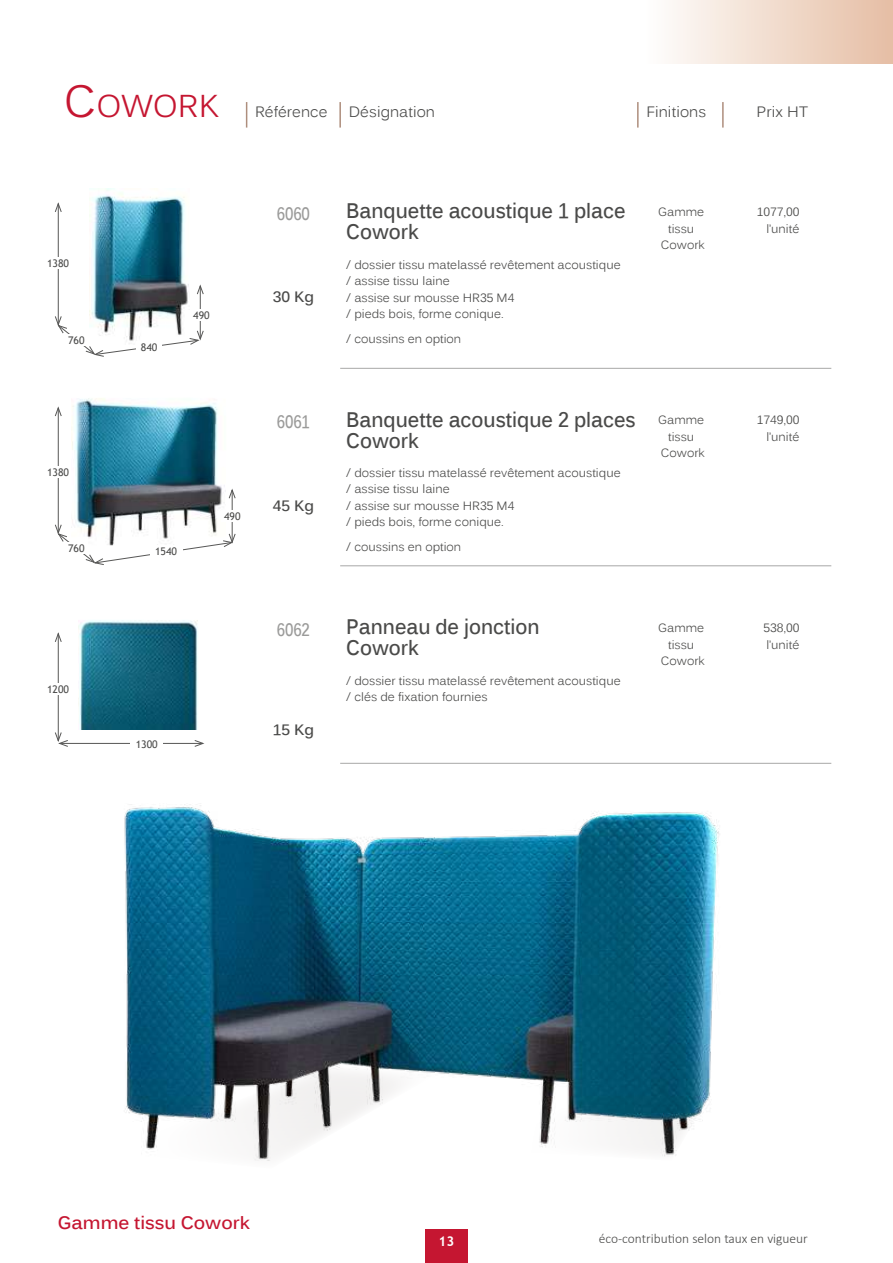
<style>
.page{position:relative;width:893px;height:1263px;background:#fff}
.page>*{position:absolute;margin:0;border:0;box-sizing:border-box;transform-origin:0 0}
.t1{font:700 21px/21px "Kalinga";color:#4a4a49;scale:.9 1}
.t2{font:700 18px "Kalinga";color:#c51631}
.t3{font:700 18px "Kalinga";letter-spacing:-.01em;color:#9b9b9a;scale:.8 1}
.t4{font:15px "Kalinga";letter-spacing:.005em;color:#4a4a49}
.t5{font:700 15px "Kalinga";color:#4a4a49}
.t6{font:300 13.5px "Calibri";color:#4a4a49}
.t7{font:700 13.5px "Trebuchet MS";color:#fff}
.t8{font:12px/16.5px "Kalinga";color:#4a4a49}
.t9{font:10.5px "Trebuchet MS";color:#4a4a49}
.s1{font-size:45px;color:#c51631}
.s2{font-size:31.5px;color:#c51631}
</style>
<div class="page">
<div style="left:425px;top:1229px;width:43px;height:34px;background:#c51631"></div>
<svg style="left:246px;top:102px;width:1px;height:26px"></svg>
<hr style="left:339px;top:102px;width:2px;height:26px;background:#ae8e7d">
<hr style="left:637px;top:102px;width:2px;height:26px;background:#ae8e7d">
<hr style="left:722px;top:102px;width:2px;height:26px;background:#ae8e7d">
<div style="left:646px;top:0;width:247px;height:64px;background:linear-gradient(to right,#fefefd,#e5bea4)"></div>
<img style="left:90px;top:189px;width:99px;height:127px">
<img style="left:71px;top:398px;width:155px;height:126px">
<hr style="left:58px;top:204px;width:1px;height:121px;background:#575756">
<svg style="left:55px;top:202px;width:7px;height:10px"></svg>
<hr style="left:200px;top:286px;width:1px;height:53px;background:#575756">
<svg style="left:197px;top:285px;width:7px;height:10px"></svg>
<svg style="left:55px;top:316px;width:149px;height:41px"></svg>
<div style="left:47px;top:257px;width:23px;height:12px;background:#fff"></div>
<div style="left:65px;top:334px;width:23px;height:11px;background:#fff"></div>
<div style="left:136px;top:341px;width:26px;height:12px;background:#fff"></div>
<div style="left:190px;top:309px;width:23px;height:12px;background:#fff"></div>
<hr style="left:58px;top:408px;width:1px;height:125px;background:#575756">
<svg style="left:55px;top:407px;width:7px;height:10px"></svg>
<hr style="left:232px;top:490px;width:1px;height:52px;background:#575756">
<svg style="left:229px;top:489px;width:7px;height:10px"></svg>
<svg style="left:55px;top:524px;width:181px;height:41px"></svg>
<div style="left:47px;top:466px;width:23px;height:11px;background:#fff"></div>
<div style="left:65px;top:542px;width:23px;height:12px;background:#fff"></div>
<div style="left:150px;top:546px;width:32px;height:11px;background:#fff"></div>
<div style="left:221px;top:510px;width:23px;height:12px;background:#fff"></div>
<hr style="left:58px;top:634px;width:1px;height:107px;background:#575756">
<svg style="left:55px;top:632px;width:7px;height:10px"></svg>
<hr style="left:60px;top:743px;width:143px;height:1px;background:#575756">
<svg style="left:55px;top:732px;width:13px;height:15px"></svg>
<svg style="left:194px;top:740px;width:10px;height:7px"></svg>
<div style="left:47px;top:683px;width:23px;height:12px;background:#fff"></div>
<div style="left:131px;top:738px;width:32px;height:12px;background:#fff"></div>
<img style="left:78px;top:620px;width:120px;height:109px">
<hr style="left:340px;top:368px;width:491px;height:1px;background:#a8a8a7">
<hr style="left:340px;top:565px;width:491px;height:1px;background:#a8a8a7">
<hr style="left:340px;top:763px;width:491px;height:1px;background:#a8a8a7">
<img style="left:124px;top:804px;width:596px;height:357px">
<p class="t4" style="left:64px;top:102px;width:265px"><span class="s1">C</span><span class="s2">OWORK</span> Référence</p>
<p class="t4" style="left:349px;top:102px;width:88px">Désignation</p>
<p class="t4" style="left:646px;top:102px;width:61px">Finitions</p>
<p class="t4" style="left:757px;top:102px;width:53px">Prix HT</p>
<p class="t9" style="left:47px;top:257px;width:24px">1380</p>
<p class="t9" style="left:68px;top:333px;width:18px">760</p>
<p class="t9" style="left:141px;top:341px;width:18px">840</p>
<p class="t9" style="left:193px;top:309px;width:18px">490</p>
<p class="t9" style="left:47px;top:465px;width:24px">1380</p>
<p class="t9" style="left:68px;top:541px;width:18px">760</p>
<p class="t9" style="left:155px;top:545px;width:24px">1540</p>
<p class="t9" style="left:224px;top:510px;width:18px">490</p>
<p class="t9" style="left:47px;top:682px;width:24px">1200</p>
<p class="t9" style="left:136px;top:738px;width:24px">1300</p>
<h2 class="t3" style="left:277px;top:202px;width:43px">6060</h2>
<p class="t5" style="left:273px;top:287px;width:43px">30 Kg</p>
<h2 class="t3" style="left:277px;top:410px;width:43px">6061</h2>
<p class="t5" style="left:273px;top:495px;width:43px">45 Kg</p>
<h2 class="t3" style="left:277px;top:618px;width:43px">6062</h2>
<p class="t5" style="left:273px;top:720px;width:43px">15 Kg</p>
<h1 class="t1" style="left:346px;top:202px;width:312px">Banquette acoustique 1 place<br>Cowork</h1>
<p class="t8" style="left:346px;top:257px;width:276px">/ dossier tissu matelassé revêtement acoustique / assise tissu laine<br>/ assise sur mousse HR35 M4<br>/ pieds bois, forme conique.</p>
<p class="t8" style="left:346px;top:332px;width:117px">/ coussins en option</p>
<p class="t8" style="left:658px;top:205px;width:48px;text-align:center">Gamme tissu<br>Cowork</p>
<p class="t8" style="left:757px;top:205px;width:44px;text-align:right">1077,00 l’unité</p>
<h1 class="t1" style="left:346px;top:411px;width:323px">Banquette acoustique 2 places<br>Cowork</h1>
<p class="t8" style="left:346px;top:466px;width:276px">/ dossier tissu matelassé revêtement acoustique / assise tissu laine<br>/ assise sur mousse HR35 M4<br>/ pieds bois, forme conique.</p>
<p class="t8" style="left:346px;top:540px;width:117px">/ coussins en option</p>
<p class="t8" style="left:658px;top:413px;width:48px;text-align:center">Gamme tissu<br>Cowork</p>
<p class="t8" style="left:757px;top:413px;width:44px;text-align:right">1749,00 l’unité</p>
<h1 class="t1" style="left:346px;top:618px;width:217px">Panneau de jonction<br>Cowork</h1>
<p class="t8" style="left:346px;top:673px;width:276px">/ dossier tissu matelassé revêtement acoustique / clés de fixation fournies</p>
<p class="t8" style="left:658px;top:621px;width:48px;text-align:center">Gamme tissu<br>Cowork</p>
<p class="t8" style="left:763px;top:621px;width:38px">538,00 l’unité</p>
<h2 class="t2" style="left:58px;top:1211px;width:194px">Gamme tissu Cowork</h2>
<p class="t7" style="left:439px;top:1233px;width:17px">13</p>
<p class="t6" style="left:599px;top:1230px;width:211px">éco-contribution selon taux en vigueur</p>
</div>
